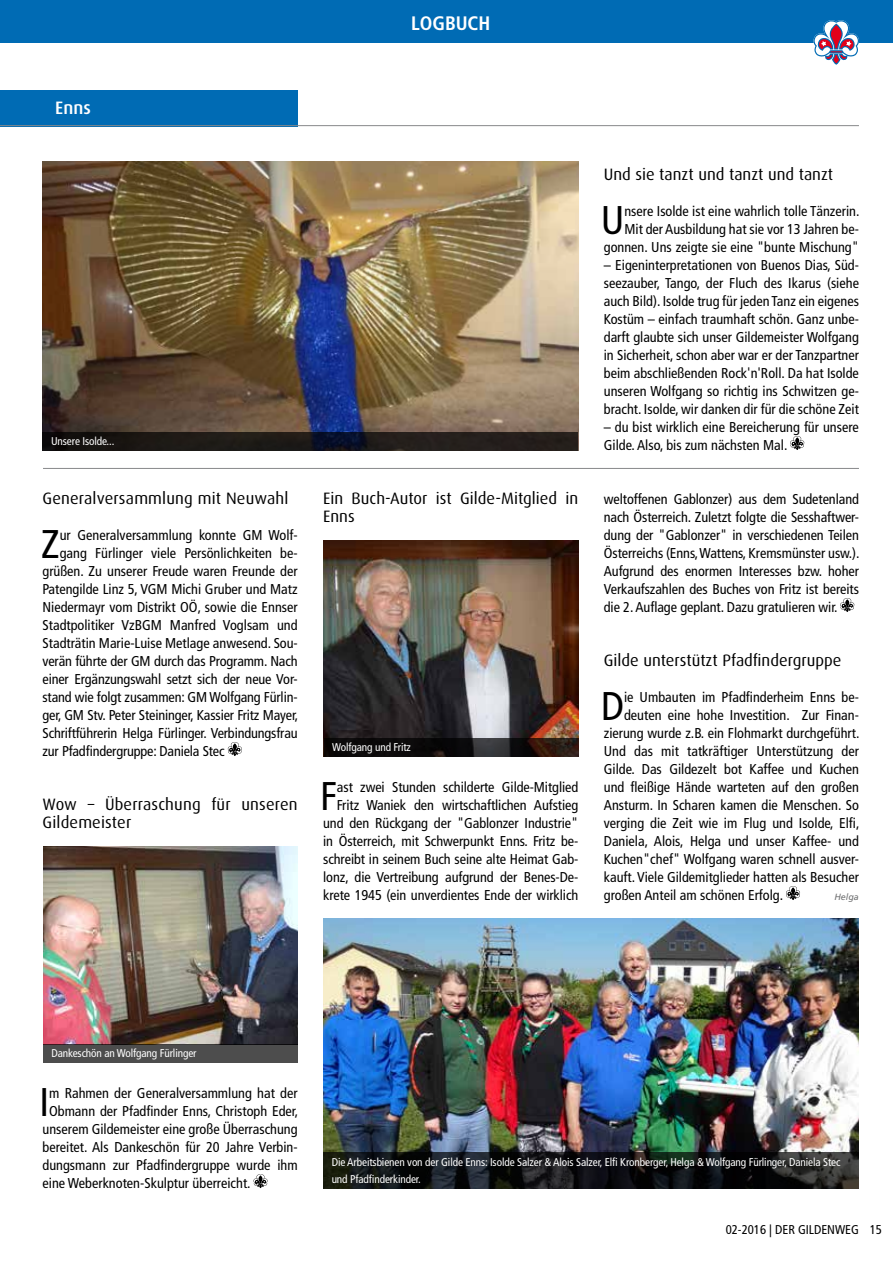
<style>
.page{position:relative;width:893px;height:1263px;background:#fff}
.page>*{position:absolute;margin:0;border:0;box-sizing:border-box;transform-origin:0 0}
.t1{font:condensed 40.05px "Frutiger LT";color:#000}
.t2{font:700 condensed 19.5px "Frutiger LT";color:#fff}
.t3{font:500 18px "Dax";color:#fff}
.t4{font:16.5px/18px "Dax";color:#000}
.t5{font:condensed 14.25px/18px "Frutiger LT";color:#000;text-align:right}
.t6{font:condensed 12.75px "Frutiger LT";color:#000}
.t7{font:condensed 11.25px/16.5px "Frutiger LT";letter-spacing:-.01em;color:#fff}
.t8{font:italic 9px "Frutiger LT";color:#707172}
</style>
<div class="page">
<div style="left:0;top:0;width:893px;height:43px;background:#006bb4"></div>
<svg style="left:813px;top:20px;width:46px;height:45px"></svg>
<svg style="left:228px;top:742px;width:14px;height:14px"></svg>
<svg style="left:254px;top:1174px;width:13px;height:14px"></svg>
<svg style="left:840px;top:598px;width:14px;height:14px"></svg>
<svg style="left:786px;top:886px;width:14px;height:14px"></svg>
<div style="left:0;top:90px;width:298px;height:36px;background:#006bb4"></div>
<hr style="left:0;top:125px;width:859px;height:1px;background:#87888a">
<hr style="left:43px;top:468px;width:816px;height:1px;background:#87888a">
<img style="left:43px;top:162px;width:535px;height:270px">
<svg style="left:43px;top:432px;width:535px;height:18px;background:#1c1918"></svg>
<img style="left:324px;top:540px;width:254px;height:198px">
<svg style="left:324px;top:738px;width:254px;height:18px;background:#181312"></svg>
<img style="left:323px;top:918px;width:536px;height:234px">
<svg style="left:323px;top:1152px;width:536px;height:36px;background:#151718"></svg>
<img style="left:43px;top:846px;width:255px;height:198px">
<div style="left:43px;top:1044px;width:255px;height:18px;background:#4d4d4d"></div>
<svg style="left:790px;top:436px;width:14px;height:14px"></svg>
<h2 class="t2" style="left:411px;top:11px;width:81px">LOGBUCH</h2>
<p class="t3" style="left:55px;top:98px;width:37px">Enns</p>
<p class="t7" style="left:51px;top:433px;width:65px">Unsere Isolde...</p>
<p class="t4" style="left:43px;top:489px;width:247px">Generalversammlung mit Neuwahl</p>
<h1 class="t1" style="left:41px;top:521px;width:20px">Z</h1>
<p class="t5" style="left:60px;top:526px;width:239px">ur Generalversammlung konnte GM Wolf-</p>
<p class="t5" style="left:60px;top:544px;width:239px">gang Fürlinger viele Persönlichkeiten be-</p>
<p class="t5" style="left:43px;top:562px;width:257px">grüßen. Zu unserer Freude waren Freunde der</p>
<p class="t5" style="left:43px;top:580px;width:257px">Patengilde Linz 5, VGM Michi Gruber und Matz</p>
<p class="t5" style="left:43px;top:598px;width:257px">Niedermayr vom Distrikt OÖ, sowie die Ennser</p>
<p class="t5" style="left:43px;top:616px;width:257px">Stadtpolitiker VzBGM Manfred Voglsam und</p>
<p class="t5" style="left:43px;top:634px;width:257px">Stadträtin Marie-Luise Metlage anwesend. Sou-</p>
<p class="t5" style="left:43px;top:652px;width:257px">verän führte der GM durch das Programm. Nach</p>
<p class="t5" style="left:43px;top:670px;width:257px">einer Ergänzungswahl setzt sich der neue Vor-</p>
<p class="t5" style="left:43px;top:688px;width:257px">stand wie folgt zusammen: GM Wolfgang Fürlin-</p>
<p class="t5" style="left:43px;top:706px;width:257px">ger, GM Stv. Peter Steininger, Kassier Fritz Mayer,</p>
<p class="t5" style="left:43px;top:724px;width:257px">Schriftführerin Helga Fürlinger. Verbindungsfrau</p>
<p class="t5" style="left:43px;top:742px;width:184px">zur Pfadfindergruppe: Daniela Stec</p>
<p class="t4" style="left:43px;top:795px;width:257px">Wow – Überraschung für unseren<br>Gildemeister</p>
<p class="t4" style="left:323px;top:489px;width:257px">Ein Buch-Autor ist Gilde-Mitglied in<br>Enns</p>
<p class="t7" style="left:332px;top:739px;width:80px">Wolfgang und Fritz</p>
<p class="t5" style="left:323px;top:778px;width:257px">ast zwei Stunden schilderte Gilde-Mitglied Fritz Waniek den wirtschaftlichen Aufstieg und den Rückgang der "Gablonzer Industrie" in Österreich, mit Schwerpunkt Enns. Fritz be&shy;schreibt in seinem Buch seine alte Heimat Gab&shy;lonz, die Vertreibung aufgrund der Benes-De&shy;krete 1945 (ein unverdientes Ende der wirklich</p>
<h1 class="t1" style="left:320px;top:773px;width:19px">F</h1>
<p class="t4" style="left:604px;top:165px;width:231px">Und sie tanzt und tanzt und tanzt</p>
<h1 class="t1" style="left:601px;top:197px;width:25px">U</h1>
<p class="t5" style="left:604px;top:202px;width:257px">nsere Isolde ist eine wahrlich tolle Tänzerin.<br>Mit der Ausbildung hat sie vor 13 Jahren be&shy;gonnen. Uns zeigte sie eine "bunte Mischung"</p>
<p class="t5" style="left:604px;top:256px;width:257px;text-align:justify">– Eigeninterpretationen von Buenos Dias, Süd&shy;seezauber, Tango, der Fluch des Ikarus (siehe auch Bild). Isolde trug für jeden Tanz ein eigenes Kostüm – einfach traumhaft schön. Ganz unbe&shy;darft glaubte sich unser Gildemeister Wolfgang in Sicherheit, schon aber war er der Tanzpartner beim abschließenden Rock'n'Roll. Da hat Isolde unseren Wolfgang so richtig ins Schwitzen ge&shy;bracht. Isolde, wir danken dir für die schöne Zeit</p>
<p class="t5" style="left:604px;top:418px;width:257px;text-align:left">– du bist wirklich eine Bereicherung für unsere<br>Gilde. Also, bis zum nächsten Mal.</p>
<p class="t5" style="left:604px;top:490px;width:257px;text-align:justify">weltoffenen Gablonzer) aus dem Sudetenland nach Österreich. Zuletzt folgte die Sesshaftwer&shy;dung der "Gablonzer" in verschiedenen Teilen Österreichs (Enns, Wattens, Kremsmünster usw.).<br>Aufgrund des enormen Interesses bzw. hoher Verkaufszahlen des Buches von Fritz ist bereits die 2. Auflage geplant. Dazu gratulieren wir.</p>
<p class="t4" style="left:604px;top:651px;width:239px">Gilde unterstützt Pfadfindergruppe</p>
<h1 class="t1" style="left:601px;top:683px;width:24px">D</h1>
<p class="t5" style="left:624px;top:688px;width:236px">ie Umbauten im Pfadfinderheim Enns be-</p>
<p class="t5" style="left:624px;top:706px;width:236px">deuten eine hohe Investition. Zur Finan-</p>
<p class="t5" style="left:604px;top:724px;width:257px">zierung wurde z.B. ein Flohmarkt durchgeführt.</p>
<p class="t5" style="left:604px;top:742px;width:257px">Und das mit tatkräftiger Unterstützung der</p>
<p class="t5" style="left:604px;top:760px;width:257px">Gilde. Das Gildezelt bot Kaffee und Kuchen</p>
<p class="t5" style="left:604px;top:778px;width:257px">und fleißige Hände warteten auf den großen</p>
<p class="t5" style="left:604px;top:796px;width:257px">Ansturm. In Scharen kamen die Menschen. So</p>
<p class="t5" style="left:604px;top:814px;width:257px">verging die Zeit wie im Flug und Isolde, Elfi,</p>
<p class="t5" style="left:604px;top:832px;width:257px">Daniela, Alois, Helga und unser Kaffee- und</p>
<p class="t5" style="left:604px;top:850px;width:257px">Kuchen"chef" Wolfgang waren schnell ausver-</p>
<p class="t5" style="left:604px;top:868px;width:257px">kauft. Viele Gildemitglieder hatten als Besucher</p>
<p class="t5" style="left:604px;top:886px;width:181px">großen Anteil am schönen Erfolg.</p>
<p class="t8" style="left:834px;top:892px;width:26px">Helga</p>
<p class="t7" style="left:52px;top:1045px;width:147px">Dankeschön an Wolfgang Fürlinger</p>
<h1 class="t1" style="left:39px;top:1079px;width:11px">I</h1>
<p class="t5" style="left:49px;top:1084px;width:250px">m Rahmen der Generalversammlung hat der</p>
<p class="t5" style="left:49px;top:1102px;width:251px">Obmann der Pfadfinder Enns, Christoph Eder,</p>
<p class="t5" style="left:43px;top:1120px;width:257px">unserem Gildemeister eine große Überraschung</p>
<p class="t5" style="left:43px;top:1138px;width:257px">bereitet. Als Dankeschön für 20 Jahre Verbin-</p>
<p class="t5" style="left:43px;top:1156px;width:257px">dungsmann zur Pfadfindergruppe wurde ihm</p>
<p class="t5" style="left:43px;top:1174px;width:210px">eine Weberknoten-Skulptur überreicht.</p>
<p class="t7" style="left:332px;top:1154px;width:510px">Die Arbeitsbienen von der Gilde Enns: Isolde Salzer &amp; Alois Salzer, Elfi Kronberger, Helga &amp; Wolfgang Fürlinger, Daniela Stec und Pfadfinderkinder.</p>
<p class="t6" style="left:726px;top:1222px;width:158px">02-2016 | DER GILDENWEG 15</p>
</div>
